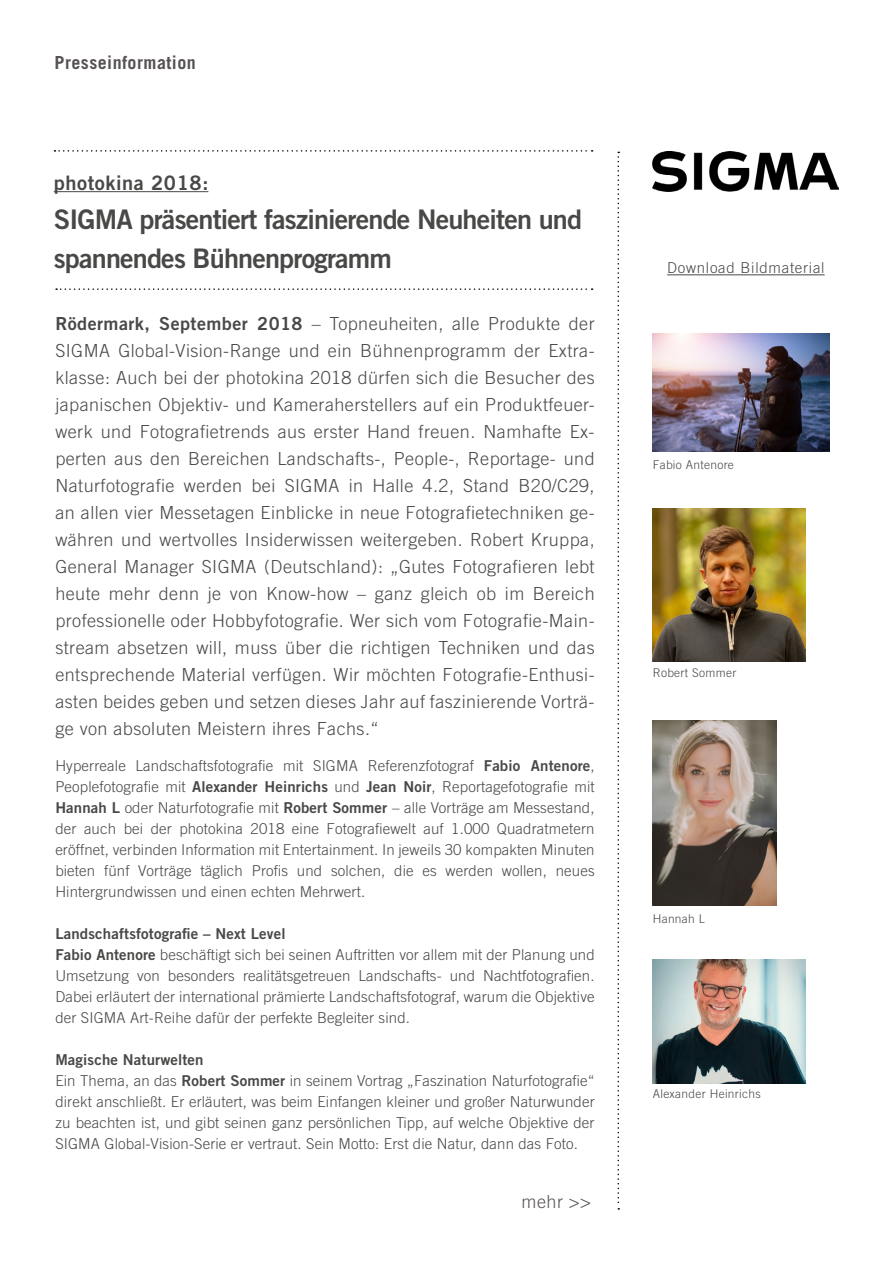
<style>
.page{position:relative;width:893px;height:1263px;background:#fff}
.page>*{position:absolute;margin:0;border:0;box-sizing:border-box;transform-origin:0 0}
.t1{font:27px/39px "Trade Gothic LT Bold Two";letter-spacing:-.03em;color:#484847}
.t2{font:19.95px "Trade Gothic LT Bold Two";letter-spacing:.03em;color:#484847}
.t3{font:300 18px/27px "Trade Gothic LT";letter-spacing:.025em;color:#484847;text-align:justify}
.t4{font:700 18px "Trade Gothic LT";letter-spacing:.025em;color:#585353}
.t5{font:300 18px "Trade Gothic LT";color:#585353}
.t6{font:300 15px/21px "Trade Gothic LT";letter-spacing:.01em;color:#484847;text-align:justify}
.t7{font:15px "Trade Gothic LT Bold Two";letter-spacing:.01em;color:#484847}
.t8{font:300 15px "Trade Gothic LT";letter-spacing:.05em;color:#484847}
.t9{font:300 12px "Trade Gothic LT";letter-spacing:.025em;color:#484847}
.s1{font-family:"Trade Gothic LT Bold Two";font-weight:400}
</style>
<div class="page">
<img style="left:653px;top:151px;width:186px;height:40px">
<svg style="left:54px;top:150px;width:539px;height:2px"></svg>
<svg style="left:617px;top:152px;width:2px;height:1057px"></svg>
<hr style="left:54px;top:191px;width:154px;height:1px;background:#484847">
<svg style="left:56px;top:288px;width:537px;height:2px"></svg>
<hr style="left:667px;top:274px;width:158px;height:1px;background:#484847">
<img style="left:653px;top:334px;width:176px;height:118px">
<img style="left:653px;top:720px;width:124px;height:186px">
<img style="left:653px;top:508px;width:153px;height:153px">
<img style="left:653px;top:959px;width:153px;height:124px">
<p class="t4" style="left:55px;top:51px;width:143px">Presseinformation</p>
<h2 class="t2" style="left:54px;top:170px;width:156px">photokina 2018:</h2>
<h1 class="t1" style="left:54px;top:199px;width:530px">SIGMA präsentiert faszinierende Neuheiten und spannendes Bühnenprogramm</h1>
<p class="t3" style="left:55px;top:310px;width:541px"><span class="s1">Rödermark, September 2018</span> – Topneuheiten, alle Produkte der SIGMA Global-Vision-Range und ein Bühnenprogramm der Extra&shy;klasse: Auch bei der photokina 2018 dürfen sich die Besucher des japanischen Objektiv- und Kameraherstellers auf ein Produktfeuer&shy;werk und Fotografietrends aus erster Hand freuen. Namhafte Ex&shy;perten aus den Bereichen Landschafts-, People-, Reportage- und Naturfotografie werden bei SIGMA in Halle 4.2, Stand B20/C29, an allen vier Messetagen Einblicke in neue Fotografietechniken ge&shy;währen und wertvolles Insiderwissen weitergeben. Robert Kruppa, General Manager SIGMA (Deutschland): „Gutes Fotografieren lebt heute mehr denn je von Know-how – ganz gleich ob im Bereich professionelle oder Hobbyfotografie. Wer sich vom Fotografie-Main&shy;stream absetzen will, muss über die richtigen Techniken und das entsprechende Material verfügen. Wir möchten Fotografie-Enthusi&shy;asten beides geben und setzen dieses Jahr auf faszinierende Vorträ&shy;ge von absoluten Meistern ihres Fachs.“</p>
<p class="t6" style="left:55px;top:755px;width:541px">Hyperreale Landschaftsfotografie mit SIGMA Referenzfotograf <span class="s1">Fabio Antenore</span>, Peoplefotografie mit <span class="s1">Alexander Heinrichs</span> und <span class="s1">Jean Noir</span>, Reportagefotografie mit <span class="s1">Hannah L</span> oder Naturfotografie mit <span class="s1">Robert Sommer</span> – alle Vorträge am Messestand, der auch bei der photokina 2018 eine Fotografiewelt auf 1.000 Quadratmetern eröffnet, verbinden Information mit Entertainment. In jeweils 30 kompakten Minuten bieten fünf Vorträge täglich Profis und solchen, die es werden wollen, neues Hintergrundwissen und einen echten Mehrwert.</p>
<p class="t7" style="left:55px;top:924px;width:232px">Landschaftsfotografie – Next Level</p>
<p class="t6" style="left:55px;top:944px;width:541px"><span class="s1">Fabio Antenore</span> beschäftigt sich bei seinen Auftritten vor allem mit der Planung und Umsetzung von besonders realitätsgetreuen Landschafts- und Nachtfotografien.<br>Dabei erläutert der international prämierte Landschaftsfotograf, warum die Objektive der SIGMA Art-Reihe dafür der perfekte Begleiter sind.</p>
<p class="t7" style="left:55px;top:1050px;width:150px">Magische Naturwelten</p>
<p class="t6" style="left:55px;top:1070px;width:541px">Ein Thema, an das <span class="s1">Robert Sommer</span> in seinem Vortrag „Faszination Naturfotografie“ direkt anschließt. Er erläutert, was beim Einfangen kleiner und großer Naturwunder zu beachten ist, und gibt seinen ganz persönlichen Tipp, auf welche Objektive der SIGMA Global-Vision-Serie er vertraut. Sein Motto: Erst die Natur, dann das Foto.</p>
<p class="t5" style="left:522px;top:1191px;width:71px">mehr &gt;&gt;</p>
<p class="t8" style="left:667px;top:259px;width:159px">Download Bildmaterial</p>
<p class="t9" style="left:653px;top:457px;width:83px">Fabio Antenore</p>
<p class="t9" style="left:653px;top:666px;width:85px">Robert Sommer</p>
<p class="t9" style="left:653px;top:911px;width:54px">Hannah L</p>
<p class="t9" style="left:653px;top:1087px;width:110px">Alexander Heinrichs</p>
</div>
